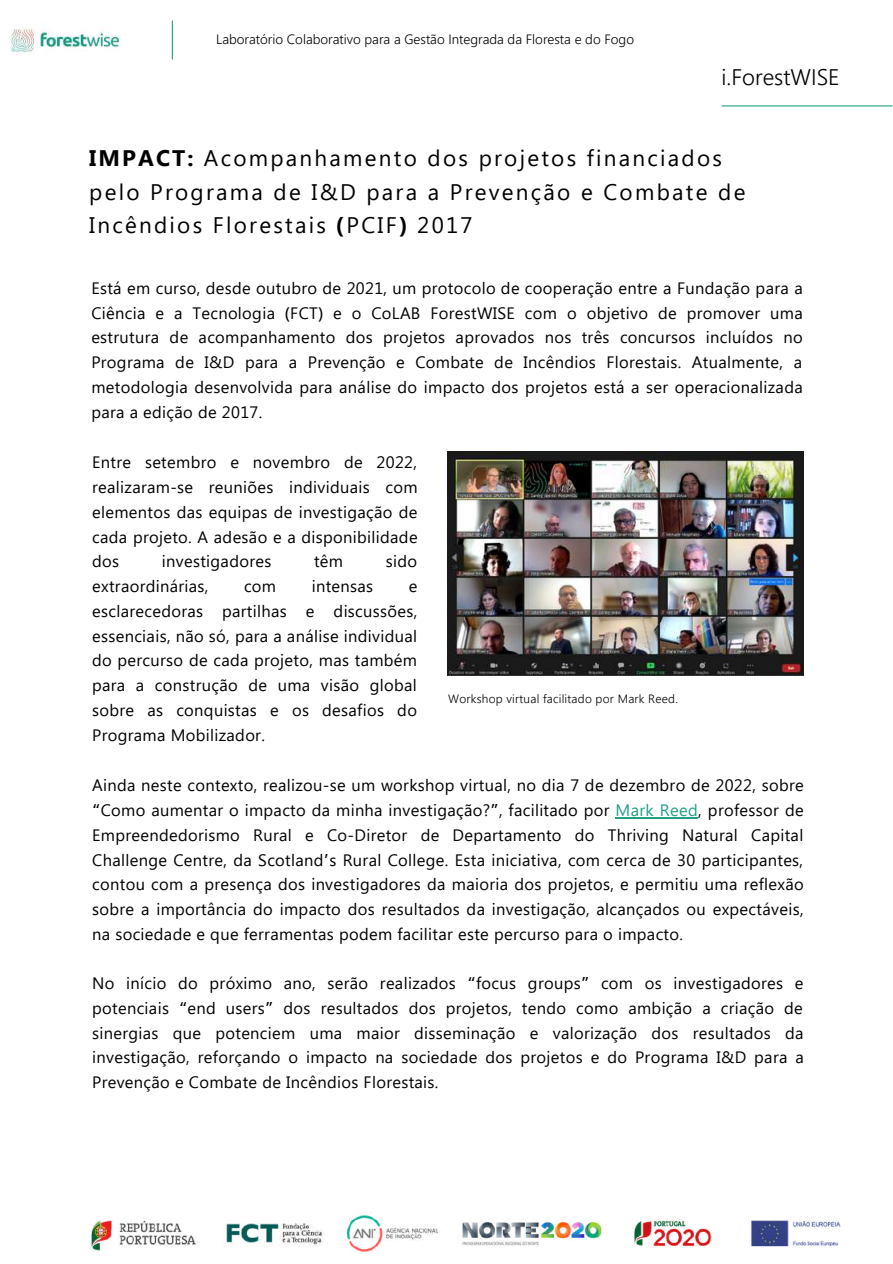
<style>
.page{position:relative;width:893px;height:1264px;background:#fff}
.page>*{position:absolute;margin:0;border:0;box-sizing:border-box;transform-origin:0 0}
.t1{font:22.5px/33.5px "Segoe UI";letter-spacing:.1em;color:#000}
.t2{font:300 22.5px "Segoe UI";color:#000}
.t3{font:16.5px/24.8px "Segoe UI";letter-spacing:.02em;color:#000;text-align:justify}
.t4{font:300 13.5px "Segoe UI";color:#000}
.t5{font:300 12px "Segoe UI";letter-spacing:.02em;color:#000}
.s1{font-weight:700}
.s2{font-family:"Noto Sans";font-weight:700}
.s3{font-family:"Noto Sans"}
.s4{font-family:"Noto Sans Gurmukhi"}
.s5{color:#219f88}
</style>
<div class="page">
<img style="left:11px;top:26px;width:110px;height:27px">
<hr style="left:172px;top:21px;width:1px;height:38px;background:#219f88">
<img style="left:90px;top:1215px;width:750px;height:37px">
<hr style="left:722px;top:105px;width:169px;height:1px;background:#219f88">
<img style="left:447px;top:451px;width:356px;height:224px">
<hr style="left:615px;top:817px;width:83px;height:1px;background:#219f88">
<p class="t4" style="left:216px;top:29px;width:419px">Laboratório Colaborativo para a Gestão Integrada da Floresta e do Fogo</p>
<h1 class="t2" style="left:721px;top:61px;width:119px">i.ForestWISE</h1>
<h1 class="t1" style="left:89px;top:140px;width:657px"><span class="s1">IMPACT:</span> Acompanhamento dos projetos financiados pelo Programa de I&amp;D para a Prevenção e Combate de<br>Incêndios Florestais <span class="s2">(</span>PCIF<span class="s2">)</span> 2017</h1>
<p class="t3" style="left:91px;top:274px;width:713px">Está em curso, desde outubro de 2021, um protocolo de cooperação entre a Fundação para a Ciência e a Tecnologia <span class="s3">(</span>FCT<span class="s3">)</span> e o CoLAB ForestWISE com o objetivo de promover uma estrutura de acompanhamento dos projetos aprovados nos três concursos incluídos no Programa de I&amp;D para a Prevenção e Combate de Incêndios Florestais. Atualmente, a metodologia desenvolvida para análise do impacto dos projetos está a ser operacionalizada para a edição de 2017.</p>
<p class="t3" style="left:92px;top:449px;width:327px">Entre setembro e novembro de 2022, realizaram-se reuniões individuais com elementos das equipas de investigação de cada projeto. A adesão e a disponibilidade dos</p>
<p class="t3" style="left:162px;top:548px;width:111px">investigadores</p>
<p class="t3" style="left:314px;top:548px;width:31px">têm</p>
<p class="t3" style="left:386px;top:548px;width:33px">sido</p>
<p class="t3" style="left:92px;top:573px;width:118px">extraordinárias,</p>
<p class="t3" style="left:244px;top:573px;width:34px">com</p>
<p class="t3" style="left:312px;top:573px;width:63px">intensas</p>
<p class="t3" style="left:92px;top:573px;width:327px;text-indent:316px">e esclarecedoras partilhas e discussões, essenciais, não só, para a análise individual do percurso de cada projeto, mas também para a construção de uma visão global sobre as conquistas e os desafios do Programa Mobilizador.</p>
<p class="t5" style="left:448px;top:690px;width:231px">Workshop virtual facilitado por Mark Reed.</p>
<p class="t3" style="left:92px;top:772px;width:713px">Ainda neste contexto, realizou-se um workshop virtual, no dia 7 de dezembro de 2022, sobre <span class="s4">“</span>Como aumentar o impacto da minha investigação?<span class="s4">”</span>, facilitado por <span class="s5">Mark Reed</span>, professor de Empreendedorismo Rural e Co-Diretor de Departamento do Thriving Natural Capital Challenge Centre, da Scotland<span class="s4">’</span>s Rural College. Esta iniciativa, com cerca de 30 participantes, contou com a presença dos investigadores da maioria dos projetos, e permitiu uma reflexão sobre a importância do impacto dos resultados da investigação, alcançados ou expectáveis, na sociedade e que ferramentas podem facilitar este percurso para o impacto.</p>
<p class="t3" style="left:92px;top:970px;width:713px">No início do próximo ano, serão realizados <span class="s4">“</span>focus groups<span class="s4">”</span> com os investigadores e potenciais <span class="s4">“</span>end users<span class="s4">”</span> dos resultados dos projetos, tendo como ambição a criação de sinergias que potenciem uma maior disseminação e valorização dos resultados da investigação, reforçando o impacto na sociedade dos projetos e do Programa I&amp;D para a Prevenção e Combate de Incêndios Florestais.</p>
</div>
